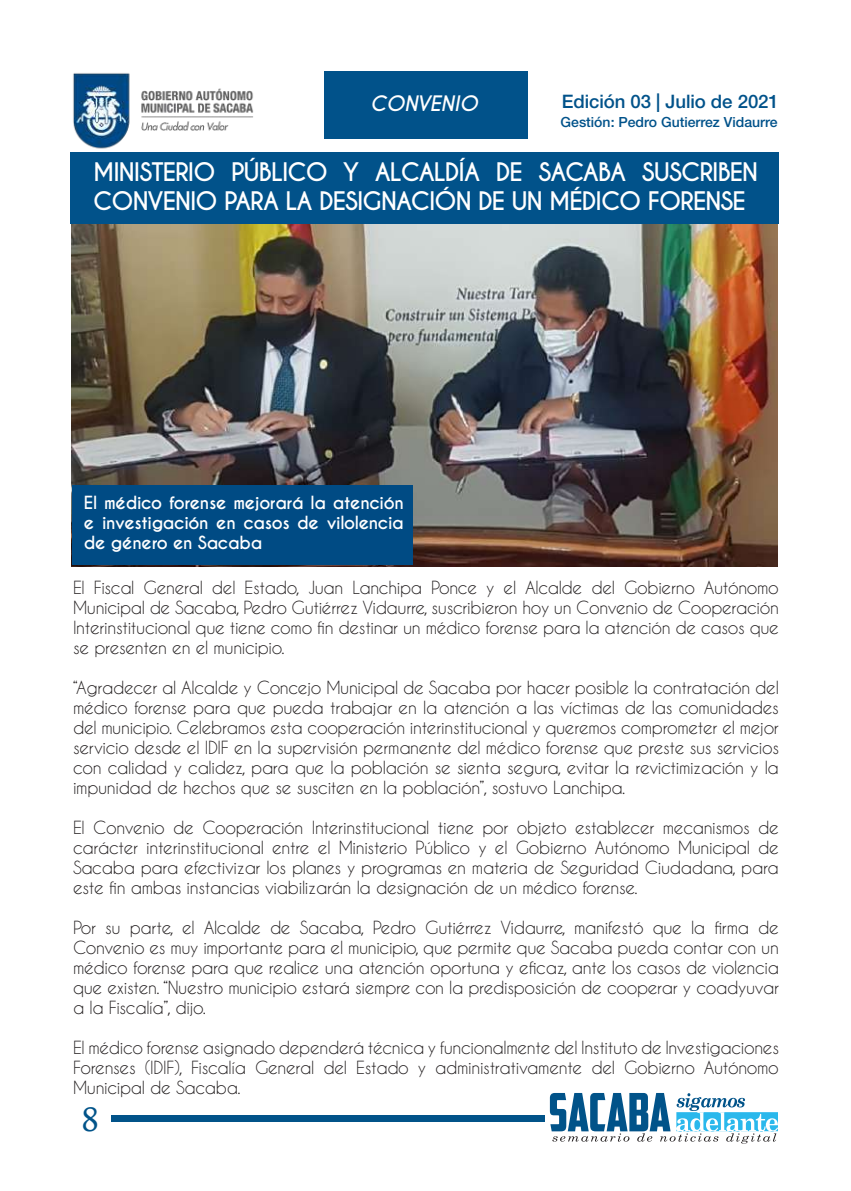
<style>
.page{position:relative;width:851px;height:1191px;background:#fff}
.page>*{position:absolute;margin:0;border:0;box-sizing:border-box;transform-origin:0 0}
.t1{font:34px "Calisto";color:#015389}
.t2{font:700 24px/28.8px "Caviar Dreams";letter-spacing:-.04em;color:#fff}
.t3{font:italic 700 20px "Caviar Dreams";color:#fff}
.t4{font:500 18.6px "Helvetica Neue LT Pro";letter-spacing:-.005em;color:#01528a}
.t5{font:17px/20px "Caviar Dreams";letter-spacing:-.02em;color:#231f20;text-align:justify}
.t6{font:700 17px/20px "Caviar Dreams";letter-spacing:-.02em;color:#fff;text-align:justify}
.t7{font:500 14px "Helvetica Neue LT Pro";color:#01528a}
</style>
<div class="page">
<svg style="left:550px;top:1093px;width:227px;height:50px"></svg>
<div style="left:111px;top:1115px;width:433px;height:7px;background:#015389"></div>
<img style="left:73px;top:73px;width:181px;height:76px">
<div style="left:324px;top:72px;width:203px;height:67px;background:#01528a"></div>
<div style="left:71px;top:152px;width:707px;height:72px;background:#01528a"></div>
<img style="left:72px;top:224px;width:705px;height:342px">
<div style="left:72px;top:486px;width:340px;height:79px;background:#004b84"></div>
<p class="t4" style="left:561px;top:90px;width:219px">Edición 03 | Julio de 2021</p>
<p class="t7" style="left:560px;top:114px;width:218px">Gestión: Pedro Gutierrez Vidaurre</p>
<h2 class="t2" style="left:93px;top:158px;width:666px">MINISTERIO PÚBLICO Y ALCALDÍA DE SACABA SUSCRIBEN<br>CONVENIO PARA LA DESIGNACIÓN DE UN MÉDICO FORENSE</h2>
<p class="t3" style="left:370px;top:92px;width:109px">CONVENIO</p>
<p class="t6" style="left:84px;top:493px;width:321px">El médico forense mejorará la atención e investigación en casos de vilolencia de género en Sacaba</p>
<p class="t5" style="left:73px;top:577px;width:707px">El Fiscal General del Estado, Juan Lanchipa Ponce y el Alcalde del Gobierno Autónomo Municipal de Sacaba, Pedro Gutiérrez Vidaurre, suscribieron hoy un Convenio de Cooperación Interinstitucional que tiene como fin destinar un médico forense para la atención de casos que se presenten en el municipio.</p>
<p class="t5" style="left:73px;top:677px;width:707px">“Agradecer al Alcalde y Concejo Municipal de Sacaba por hacer posible la contratación del médico forense para que pueda trabajar en la atención a las víctimas de las comunidades del municipio. Celebramos esta cooperación interinstitucional y queremos comprometer el mejor servicio desde el IDIF en la supervisión permanente del médico forense que preste sus servicios con calidad y calidez, para que la población se sienta segura, evitar la revictimización y la impunidad de hechos que se susciten en la población”, sostuvo Lanchipa.</p>
<p class="t5" style="left:73px;top:817px;width:707px">El Convenio de Cooperación Interinstitucional tiene por objeto establecer mecanismos de carácter interinstitucional entre el Ministerio Público y el Gobierno Autónomo Municipal de Sacaba para efectivizar los planes y programas en materia de Seguridad Ciudadana, para este fin ambas instancias viabilizarán la designación de un médico forense.</p>
<p class="t5" style="left:73px;top:917px;width:707px">Por su parte, el Alcalde de Sacaba, Pedro Gutiérrez Vidaurre, manifestó que la firma de Convenio es muy importante para el municipio, que permite que Sacaba pueda contar con un médico forense para que realice una atención oportuna y eficaz, ante los casos de violencia que existen. “Nuestro municipio estará siempre con la predisposición de cooperar y coadyuvar a la Fiscalía”, dijo.</p>
<p class="t5" style="left:73px;top:1037px;width:707px">El médico forense asignado dependerá técnica y funcionalmente del Instituto de Investigaciones Forenses (IDIF), Fiscalía General del Estado y administrativamente del Gobierno Autónomo Municipal de Sacaba.</p>
<h1 class="t1" style="left:81px;top:1099px;width:19px">8</h1>
</div>
